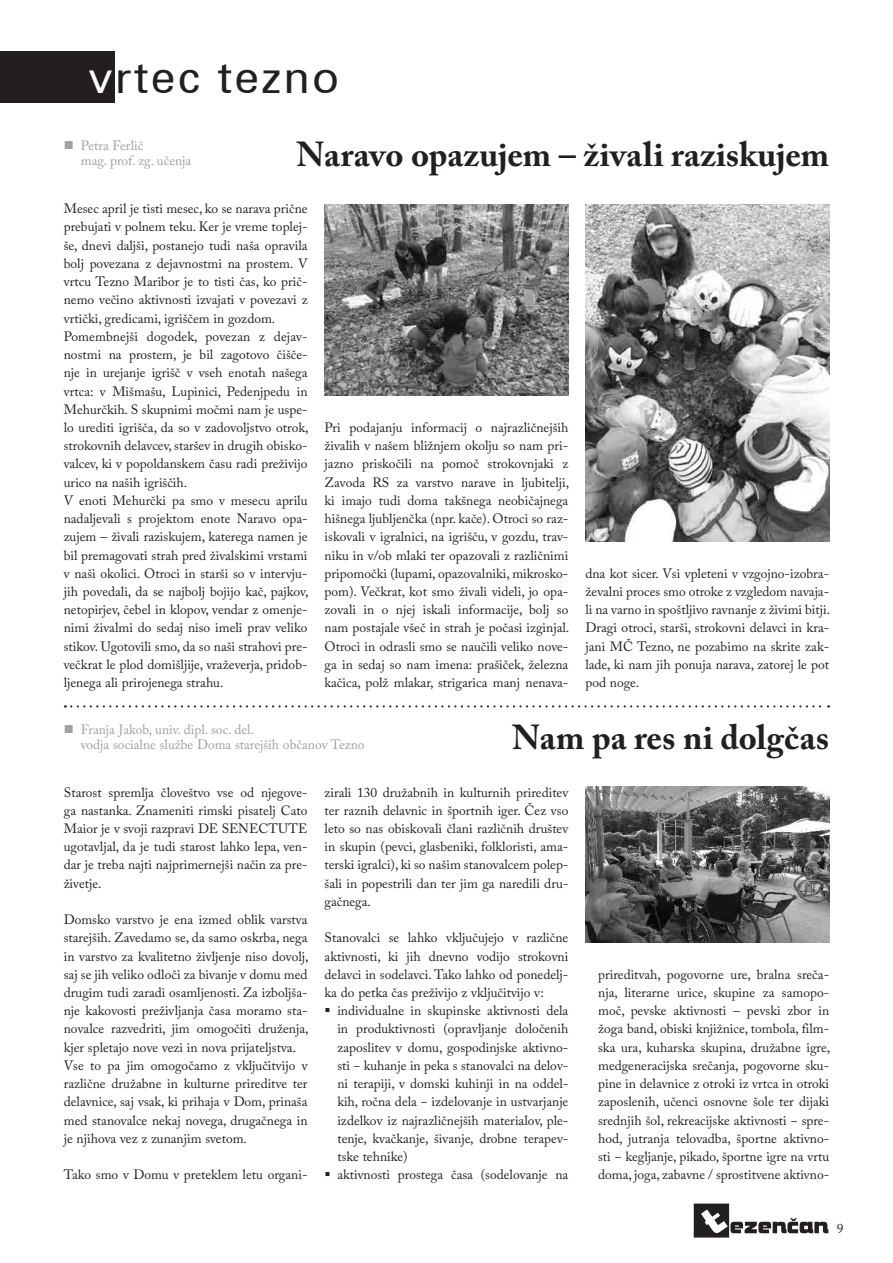
<style>
.page{position:relative;width:893px;height:1263px;background:#fff}
.page>*{position:absolute;margin:0;border:0;box-sizing:border-box;transform-origin:0 0}
.t1{font:45px "Zurich BT";letter-spacing:.05em;color:#231f20}
.t2{font:700 34.5px "Adobe Caslon Pro";color:#231f20}
.t3{font:13.5px/18.3px "Adobe Caslon Pro";color:#231f20;text-align:justify}
.t4{font:13.5px/15px "Adobe Caslon Pro";color:#9d9fa2}
.s1{color:#fff}
</style>
<div class="page">
<div style="left:0;top:51px;width:115px;height:51px;background:#231f20"></div>
<svg style="left:694px;top:1203px;width:134px;height:34px"></svg>
<svg style="left:65px;top:705px;width:764px;height:2px"></svg>
<img style="left:585px;top:204px;width:244px;height:337px">
<img style="left:325px;top:204px;width:243px;height:191px">
<img style="left:585px;top:786px;width:244px;height:156px">
<h1 class="t1" style="left:89px;top:50px;width:252px"><span class="s1">v</span>rtec tezno</h1>
<p class="t4" style="left:81px;top:138px;width:112px">Petra Ferlič<br>mag. prof. zg. učenja</p>
<h2 class="t2" style="left:297px;top:134px;width:534px">Naravo opazujem – živali raziskujem</h2>
<p class="t3" style="left:64px;top:199px;width:246px;text-align:left">Mesec april je tisti mesec, ko se narava prične prebujati v polnem teku. Ker je vreme toplej&shy;še, dnevi daljši, postanejo tudi naša opravila bolj povezana z dejavnostmi na prostem. V vrtcu Tezno Maribor je to tisti čas, ko prič&shy;nemo večino aktivnosti izvajati v povezavi z vrtički, gredicami, igriščem in gozdom.<br>Pomembnejši dogodek, povezan z dejav&shy;nostmi na prostem, je bil zagotovo čišče&shy;nje in urejanje igrišč v vseh enotah našega vrtca: v Mišmašu, Lupinici, Pedenjpedu in Mehurčkih. S skupnimi močmi nam je uspe&shy;lo urediti igrišča, da so v zadovoljstvo otrok, strokovnih delavcev, staršev in drugih obisko&shy;valcev, ki v popoldanskem času radi preživijo urico na naših igriščih.<br>V enoti Mehurčki pa smo v mesecu aprilu nadaljevali s projektom enote Naravo opa&shy;zujem – živali raziskujem, katerega namen je bil premagovati strah pred živalskimi vrstami v naši okolici. Otroci in starši so v intervju&shy;jih povedali, da se najbolj bojijo kač, pajkov, netopirjev, čebel in klopov, vendar z omenje&shy;nimi živalmi do sedaj niso imeli prav veliko stikov. Ugotovili smo, da so naši strahovi pre&shy;večkrat le plod domišljije, vraževerja, pridob&shy;ljenega ali prirojenega strahu.</p>
<p class="t3" style="left:325px;top:418px;width:246px">Pri podajanju informacij o najrazličnejših živalih v našem bližnjem okolju so nam pri&shy;jazno priskočili na pomoč strokovnjaki z Zavoda RS za varstvo narave in ljubitelji, ki imajo tudi doma takšnega neobičajnega hišnega ljubljenčka (npr. kače). Otroci so raz&shy;iskovali v igralnici, na igrišču, v gozdu, trav&shy;niku in v/ob mlaki ter opazovali z različnimi pripomočki (lupami, opazovalniki, mikrosko&shy;pom). Večkrat, kot smo živali videli, jo opa&shy;zovali in o njej iskali informacije, bolj so nam postajale všeč in strah je počasi izginjal.<br>Otroci in odrasli smo se naučili veliko nove&shy;ga in sedaj so nam imena: prašiček, železna kačica, polž mlakar, strigarica manj nenava-</p>
<p class="t3" style="left:585px;top:564px;width:246px">dna kot sicer. Vsi vpleteni v vzgojno-izobra&shy;ževalni proces smo otroke z vzgledom navaja&shy;li na varno in spoštljivo ravnanje z živimi bitji.<br>Dragi otroci, starši, strokovni delavci in kra&shy;jani MČ Tezno, ne pozabimo na skrite zak&shy;lade, ki nam jih ponuja narava, zatorej le pot pod noge.</p>
<p class="t4" style="left:81px;top:721px;width:285px">Franja Jakob, univ. dipl. soc. del.<br>vodja socialne službe Doma starejših občanov Tezno</p>
<h2 class="t2" style="left:512px;top:717px;width:318px">Nam pa res ni dolgčas</h2>
<p class="t3" style="left:64px;top:783px;width:245px">Starost spremlja človeštvo vse od njegove&shy;ga nastanka. Znameniti rimski pisatelj Cato Maior je v svoji razpravi DE SENECTUTE ugotavljal, da je tudi starost lahko lepa, ven&shy;dar je treba najti najprimernejši način za pre&shy;živetje.</p>
<p class="t3" style="left:64px;top:910px;width:246px;text-align:left">Domsko varstvo je ena izmed oblik varstva starejših. Zavedamo se, da samo oskrba, nega in varstvo za kvalitetno življenje niso dovolj, saj se jih veliko odloči za bivanje v domu med drugim tudi zaradi osamljenosti. Za izboljša&shy;nje kakovosti preživljanja časa moramo sta&shy;novalce razvedriti, jim omogočiti druženja, kjer spletajo nove vezi in nova prijateljstva.<br>Vse to pa jim omogočamo z vključitvijo v različne družabne in kulturne prireditve ter delavnice, saj vsak, ki prihaja v Dom, prinaša med stanovalce nekaj novega, drugačnega in je njihova vez z zunanjim svetom.</p>
<p class="t3" style="left:64px;top:1165px;width:245px">Tako smo v Domu v preteklem letu organi-</p>
<p class="t3" style="left:325px;top:783px;width:245px">zirali 130 družabnih in kulturnih prireditev ter raznih delavnic in športnih iger. Čez vso leto so nas obiskovali člani različnih društev in skupin (pevci, glasbeniki, folkloristi, ama&shy;terski igralci), ki so našim stanovalcem polep&shy;šali in popestrili dan ter jim ga naredili dru&shy;gačnega.</p>
<p class="t3" style="left:325px;top:928px;width:245px">Stanovalci se lahko vključujejo v različne aktivnosti, ki jih dnevno vodijo strokovni delavci in sodelavci. Tako lahko od ponedelj&shy;ka do petka čas preživijo z vključitvijo v:</p>
<p class="t3" style="left:337px;top:1001px;width:233px;text-align:left">individualne in skupinske aktivnosti dela in produktivnosti (opravljanje določenih zaposlitev v domu, gospodinjske aktivno&shy;sti ‒ kuhanje in peka s stanovalci na delov&shy;ni terapiji, v domski kuhinji in na oddel&shy;kih, ročna dela ‒ izdelovanje in ustvarjanje izdelkov iz najrazličnejših materialov, ple&shy;tenje, kvačkanje, šivanje, drobne terapev&shy;tske tehnike)<br>aktivnosti prostega časa (sodelovanje na</p>
<p class="t3" style="left:598px;top:965px;width:233px">prireditvah, pogovorne ure, bralna sreča&shy;nja, literarne urice, skupine za samopo&shy;moč, pevske aktivnosti – pevski zbor in žoga band, obiski knjižnice, tombola, film&shy;ska ura, kuharska skupina, družabne igre, medgeneracijska srečanja, pogovorne sku&shy;pine in delavnice z otroki iz vrtca in otroki zaposlenih, učenci osnovne šole ter dijaki srednjih šol, rekreacijske aktivnosti ‒ spre&shy;hod, jutranja telovadba, športne aktivno&shy;sti ‒ kegljanje, pikado, športne igre na vrtu doma, joga, zabavne / sprostitvene aktivno-</p>
<p class="t3" style="left:837px;top:1219px;width:8px">9</p>
</div>
